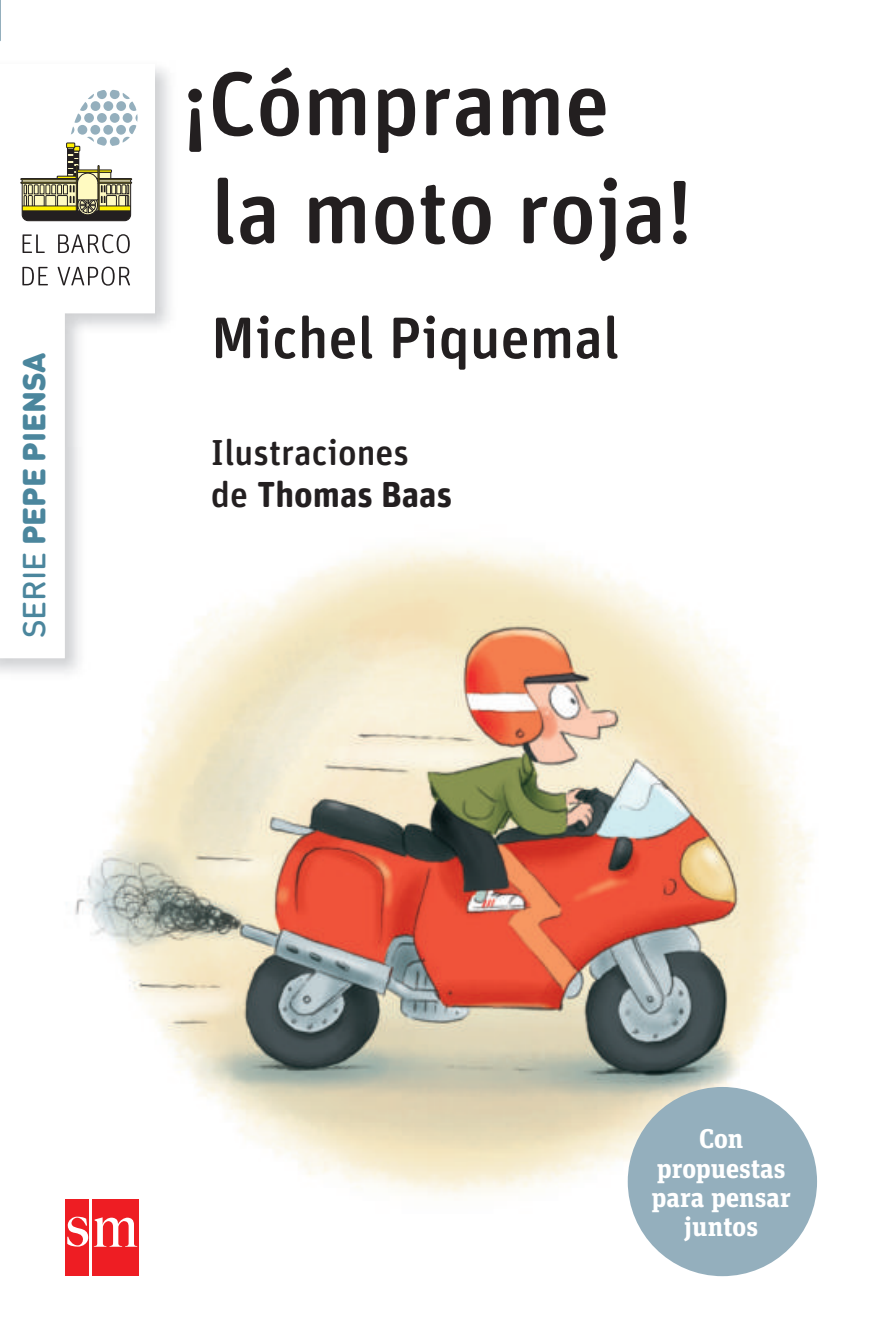
<style>
.page{position:relative;width:881px;height:1340px;background:#fff}
.page>*{position:absolute;margin:0;border:0;box-sizing:border-box;transform-origin:0 0}
.t1{font:500 90px/108px "Unit Rounded Pro";color:#231f20}
.t2{font:500 58.5px "Unit Rounded Pro";color:#231f20}
.t3{font:500 36px "Unit Rounded Pro";color:#231f20}
.t4{font:700 36px "Unit Rounded OT";color:#231f20}
.t5{font:900 31.5px "DIN Round Pro";letter-spacing:-.005em;color:#4b869d}
.t6{font:700 27px/29.2px "Unit Slab Pro";color:#fff;text-align:center}
.s1{font-weight:500}
.s2{font-family:"Unit Rounded Pro";font-weight:500}
</style>
<div class="page">
<img style="left:75px;top:546px;width:742px;height:731px">
<img style="left:1px;top:68px;width:176px;height:612px">
<svg style="left:1px;top:68px;width:154px;height:590px"></svg>
<div style="left:92px;top:1199px;width:47px;height:77px;background:#ee1d23"></div>
<div style="left:65px;top:1199px;width:24px;height:77px;background:#ee1d23"></div>
<svg style="left:94px;top:1217px;width:42px;height:29px"></svg>
<svg style="left:67px;top:1216px;width:21px;height:30px"></svg>
<svg style="left:22px;top:266px;width:108px;height:20px"></svg>
<svg style="left:23px;top:234px;width:107px;height:19px"></svg>
<div style="left:21px;top:178px;width:111px;height:2px;border:1px solid #231f20"></div>
<div style="left:21px;top:182px;width:111px;height:2px;border:1px solid #231f20"></div>
<svg style="left:22px;top:86px;width:119px;height:135px"></svg>
<hr style="left:0;top:1244px;width:1px;height:32px;background:#ee1d23">
<div style="left:627px;top:1086px;width:189px;height:190px;background:#94afbd;border-radius:50%"></div>
<svg style="left:0;top:0;width:1px;height:41px"></svg>
<p class="t5" style="left:10px;top:638px;width:287px;rotate:-90deg"><span class="s1">SERIE</span> PEPE PIENSA</p>
<h1 class="t1" style="left:211px;top:46px;width:483px;text-indent:-29px">¡Cómprame la moto roja!</h1>
<h2 class="t2" style="left:211px;top:296px;width:410px">Michel Piquemal</h2>
<h3 class="t3" style="left:211px;top:427px;width:199px">Ilustraciones</h3>
<h3 class="t4" style="left:211px;top:473px;width:242px"><span class="s2">de</span> Thomas Baas</h3>
<p class="t6" style="left:651px;top:1122px;width:141px">Con propuestas para pensar juntos</p>
</div>
